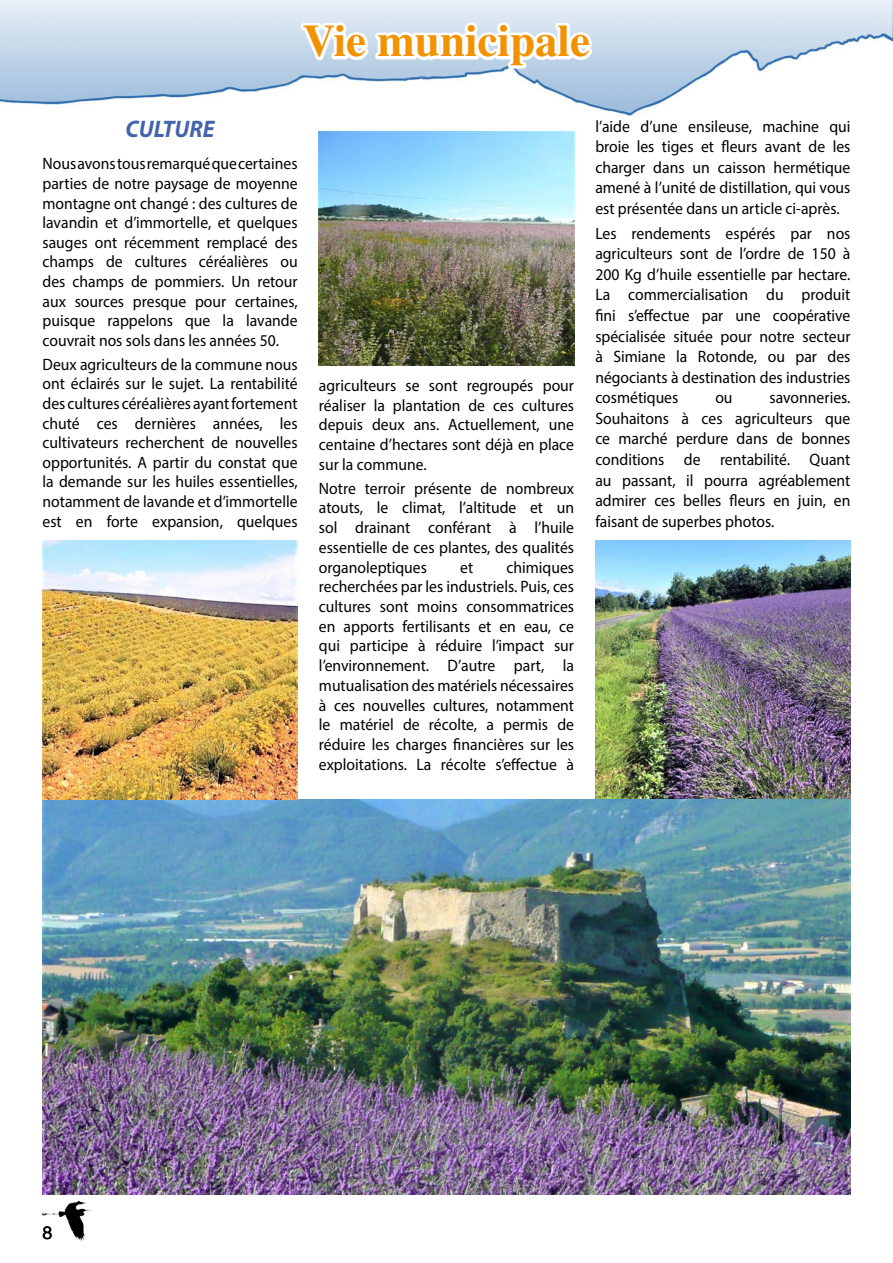
<style>
.page{position:relative;width:893px;height:1263px;background:#fff}
.page>*{position:absolute;margin:0;border:0;box-sizing:border-box;transform-origin:0 0}
.t1{font:700 45px "Times";color:#f39200}
.t2{font:italic 700 24px "Myriad Pro";color:#4363ac;scale:.95 1}
.t3{font:18px "Helvetica";color:#000}
.t4{font:16.5px/19.6px "Myriad Pro";color:#000;text-align:justify;scale:.95 1}
</style>
<div class="page">
<img style="left:43px;top:1201px;width:49px;height:40px">
<img style="left:0;top:0;width:893px;height:117px">
<img style="left:43px;top:799px;width:807px;height:396px">
<svg style="left:298px;top:19px;width:300px;height:53px"></svg>
<img style="left:43px;top:540px;width:255px;height:259px">
<img style="left:319px;top:132px;width:255px;height:234px">
<img style="left:595px;top:540px;width:255px;height:258px">
<h1 class="t1" style="left:303px;top:14px;width:289px">Vie municipale</h1>
<h2 class="t2" style="left:126px;top:113px;width:95px">CULTURE</h2>
<p class="t4" style="left:43px;top:154px;width:270px">Nous avons tous remarqué que certaines parties de notre paysage de moyenne montagne ont changé : des cultures de lavandin et d’immortelle, et quelques sauges ont récemment remplacé des champs de cultures céréalières ou des champs de pommiers. Un retour aux sources presque pour certaines, puisque rappelons que la lavande couvrait nos sols dans les années 50.</p>
<p class="t4" style="left:43px;top:354px;width:270px">Deux agriculteurs de la commune nous ont éclairés sur le sujet. La rentabilité des cultures céréalières ayant fortement chuté ces dernières années, les cultivateurs recherchent de nouvelles opportunités. A partir du constat que la demande sur les huiles essentielles, notamment de lavande et d’immortelle est en forte expansion, quelques</p>
<p class="t4" style="left:319px;top:375px;width:270px">agriculteurs se sont regroupés pour réaliser la plantation de ces cultures depuis deux ans. Actuellement, une centaine d’hectares sont déjà en place sur la commune.</p>
<p class="t4" style="left:319px;top:478px;width:270px">Notre terroir présente de nombreux atouts, le climat, l’altitude et un sol drainant conférant à l’huile essentielle de ces plantes, des qualités organoleptiques</p>
<p class="t4" style="left:319px;top:557px;width:270px;text-indent:187px">chimiques recherchées par les industriels. Puis, ces cultures sont moins consommatrices en apports fertilisants et en eau, ce qui participe à réduire l’impact sur l’environnement. D’autre part, la mutualisation des matériels nécessaires à ces nouvelles cultures, notamment le matériel de récolte, a permis de réduire les charges financières sur les exploitations. La récolte s’effectue à</p>
<p class="t4" style="left:460px;top:557px;width:15px">et</p>
<p class="t4" style="left:595px;top:115px;width:270px;line-height:20.5px">l’aide d’une ensileuse, machine qui broie les tiges et fleurs avant de les charger dans un caisson hermétique amené à l’unité de distillation, qui vous est présentée dans un article ci-après.</p>
<p class="t4" style="left:595px;top:223px;width:270px;line-height:20.5px">Les rendements espérés par nos agriculteurs sont de l’ordre de 150 à 200 Kg d’huile essentielle par hectare.<br>La commercialisation du produit fini s’effectue par une coopérative spécialisée située pour notre secteur à Simiane la Rotonde, ou par des négociants à destination des industries cosmétiques</p>
<p class="t4" style="left:595px;top:387px;width:270px;line-height:20.5px;text-indent:174px">savonneries.<br>Souhaitons à ces agriculteurs que ce marché perdure dans de bonnes conditions de rentabilité. Quant au passant, il pourra agréablement admirer ces belles fleurs en juin, en faisant de superbes photos.</p>
<p class="t4" style="left:715px;top:388px;width:20px">ou</p>
<p class="t3" style="left:43px;top:1221px;width:12px">8</p>
</div>
